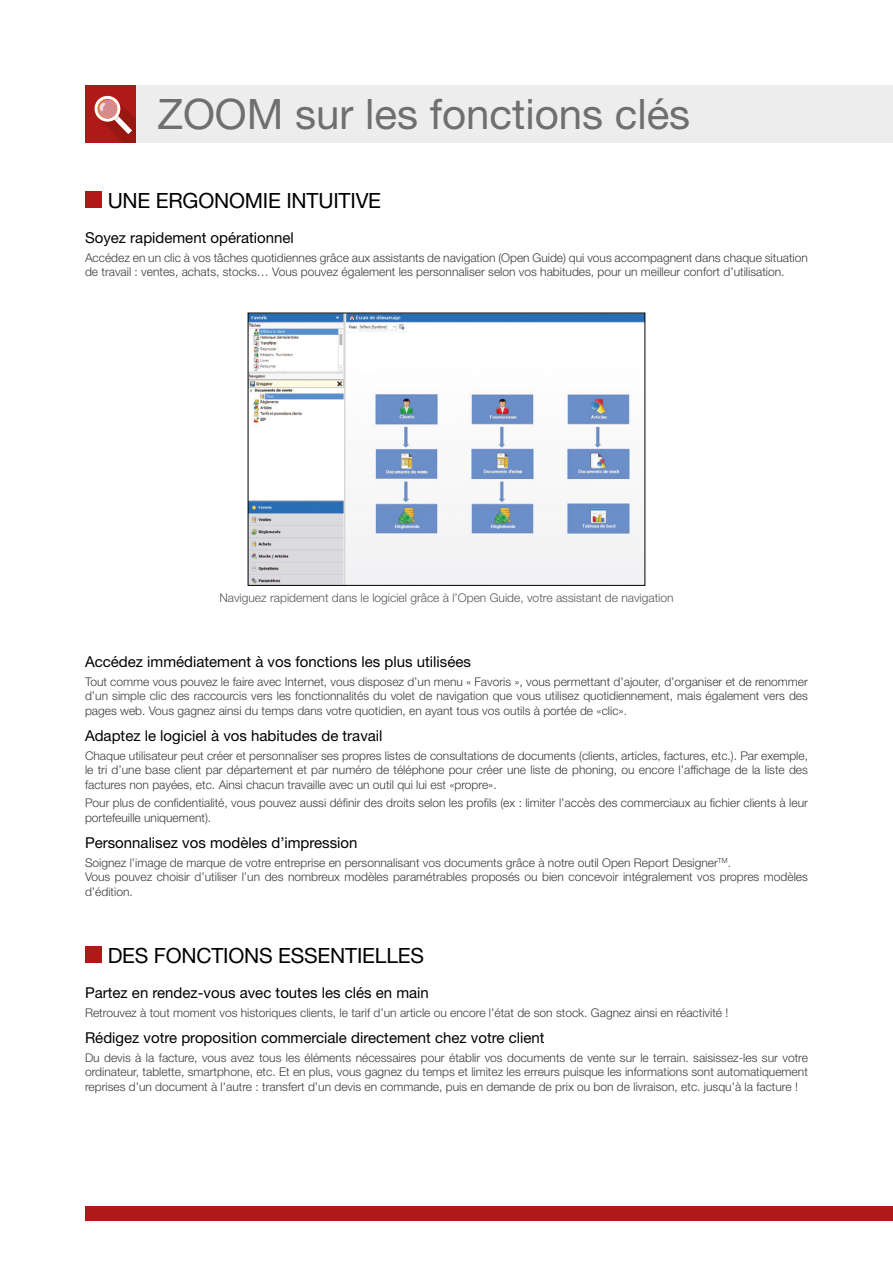
<style>
.page{position:relative;width:893px;height:1263px;background:#fff}
.page>*{position:absolute;margin:0;border:0;box-sizing:border-box;transform-origin:0 0}
.t1{font:42px "Helvetica Neue LT Std";color:#706f6f}
.t2{font:21px "Helvetica Neue LT Std";letter-spacing:-.01em;color:#000}
.t3{font:15px "Helvetica Neue LT Std";color:#000}
.t4{font:300 12px/14.4px "Helvetica Neue LT Std";color:#3c3c3b}
.t5{font:300 12px "Helvetica Neue LT Std";color:#575756}
</style>
<div class="page">
<div style="left:85px;top:1206px;width:808px;height:15px;background:#af1917"></div>
<div style="left:85px;top:85px;width:51px;height:57px;background:#af1917"></div>
<svg style="left:94px;top:95px;width:42px;height:47px"></svg>
<div style="left:136px;top:85px;width:757px;height:57px;background:#ededed"></div>
<div style="left:85px;top:191px;width:17px;height:17px;background:#af1917"></div>
<img style="left:250px;top:315px;width:393px;height:269px">
<div style="left:85px;top:946px;width:17px;height:17px;background:#af1917"></div>
<h1 class="t1" style="left:157px;top:89px;width:534px">ZOOM sur les fonctions clés</h1>
<h2 class="t2" style="left:108px;top:188px;width:275px">UNE ERGONOMIE INTUITIVE</h2>
<p class="t3" style="left:85px;top:229px;width:210px">Soyez rapidement opérationnel</p>
<p class="t4" style="left:85px;top:250px;width:724px">Accédez en un clic à vos tâches quotidiennes grâce aux assistants de navigation (Open Guide) qui vous accompagnent dans chaque situation de travail : ventes, achats, stocks… Vous pouvez également les personnaliser selon vos habitudes, pour un meilleur confort d’utilisation.</p>
<p class="t5" style="left:219px;top:591px;width:456px">Naviguez rapidement dans le logiciel grâce à l’Open Guide, votre assistant de navigation</p>
<p class="t3" style="left:85px;top:653px;width:387px">Accédez immédiatement à vos fonctions les plus utilisées</p>
<p class="t4" style="left:85px;top:674px;width:724px;text-align:justify">Tout comme vous pouvez le faire avec Internet, vous disposez d’un menu « Favoris », vous permettant d’ajouter, d’organiser et de renommer d’un simple clic des raccourcis vers les fonctionnalités du volet de navigation que vous utilisez quotidiennement, mais également vers des pages web. Vous gagnez ainsi du temps dans votre quotidien, en ayant tous vos outils à portée de «clic».</p>
<p class="t3" style="left:85px;top:727px;width:299px">Adaptez le logiciel à vos habitudes de travail</p>
<p class="t4" style="left:85px;top:748px;width:724px;text-align:justify">Chaque utilisateur peut créer et personnaliser ses propres listes de consultations de documents (clients, articles, factures, etc.). Par exemple, le tri d’une base client par département et par numéro de téléphone pour créer une liste de phoning, ou encore l’affichage de la liste des factures non payées, etc. Ainsi chacun travaille avec un outil qui lui est «propre».</p>
<p class="t4" style="left:85px;top:795px;width:724px">Pour plus de confidentialité, vous pouvez aussi définir des droits selon les profils (ex : limiter l’accès des commerciaux au fichier clients à leur portefeuille uniquement).</p>
<p class="t3" style="left:85px;top:834px;width:274px">Personnalisez vos modèles d’impression</p>
<p class="t4" style="left:85px;top:855px;width:724px">Soignez l’image de marque de votre entreprise en personnalisant vos documents grâce à notre outil Open Report Designer<sup>TM</sup>.<br>Vous pouvez choisir d’utiliser l’un des nombreux modèles paramétrables proposés ou bien concevoir intégralement vos propres modèles d’édition.</p>
<h2 class="t2" style="left:108px;top:943px;width:318px">DES FONCTIONS ESSENTIELLES</h2>
<p class="t3" style="left:85px;top:984px;width:345px">Partez en rendez-vous avec toutes les clés en main</p>
<p class="t4" style="left:85px;top:1005px;width:645px">Retrouvez à tout moment vos historiques clients, le tarif d’un article ou encore l’état de son stock. Gagnez ainsi en réactivité !</p>
<p class="t3" style="left:85px;top:1029px;width:461px">Rédigez votre proposition commerciale directement chez votre client</p>
<p class="t4" style="left:85px;top:1050px;width:724px;text-align:justify">Du devis à la facture, vous avez tous les éléments nécessaires pour établir vos documents de vente sur le terrain. saisissez-les sur votre ordinateur, tablette, smartphone, etc. Et en plus, vous gagnez du temps et limitez les erreurs puisque les informations sont automatiquement reprises d’un document à l’autre : transfert d’un devis en commande, puis en demande de prix ou bon de livraison, etc. jusqu’à la facture !</p>
</div>
